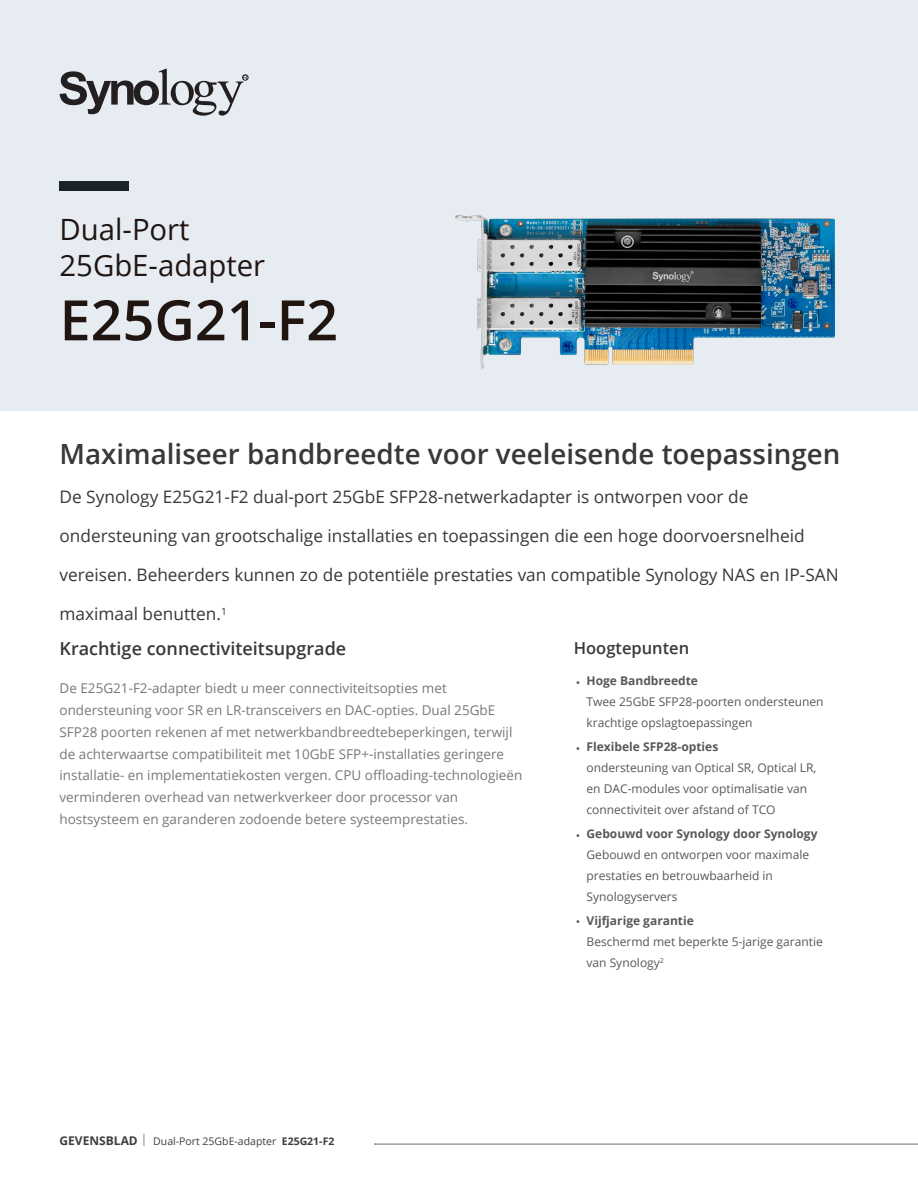
<style>
.page{position:relative;width:918px;height:1188px;background:#fff}
.page>*{position:absolute;margin:0;border:0;box-sizing:border-box;transform-origin:0 0}
.Model_Name{font:600 55.8px "Open Sans";color:#211512}
.Product_Type{font:29.25px/35.1px "Open Sans";color:#211512}
.Introduction_Title{font:600 27.75px "Open Sans";color:#383839}
.Chapter_Title{font:600 18px "Open Sans";color:#383839}
.Introduction{font:17.25px "Open Sans";color:#383839}
.Selling_Title{font:600 16.5px "Open Sans";color:#383839}
.Chapter_Title-2{font:13.5px/21.8px "Open Sans";color:#76787b}
.t1{font:12px/21px "Open Sans";color:#57585a}
.t2{font:10.5px "Open Sans";color:#3e3e3f}
.s1{font-weight:700}
.s2{font-weight:700;font-size:12px}
.s3{font-weight:300;font-size:12px}
</style>
<div class="page">
<div style="left:0;top:0;width:918px;height:410px;background:#e6ecf2"></div>
<div style="left:60px;top:181px;width:69px;height:10px;background:#1b232a"></div>
<svg style="left:60px;top:69px;width:188px;height:47px"></svg>
<hr style="left:375px;top:1144px;width:543px;height:1px;background:#6c6d70">
<img style="left:455px;top:215px;width:380px;height:153px">
<p class="Product_Type" style="left:60px;top:212px;width:207px">Dual-Port<br>25GbE-adapter</p>
<p class="Model_Name" style="left:60px;top:282px;width:280px">E25G21-F2</p>
<p class="Introduction_Title" style="left:60px;top:435px;width:782px">Maximaliseer bandbreedte voor veeleisende toepassingen</p>
<p class="Introduction" style="left:60px;top:485px;width:690px">De Synology E25G21-F2 dual-port 25GbE SFP28-netwerkadapter is ontworpen voor de</p>
<p class="Introduction" style="left:60px;top:524px;width:747px">ondersteuning van grootschalige installaties en toepassingen die een hoge doorvoersnelheid</p>
<p class="Introduction" style="left:60px;top:563px;width:781px">vereisen. Beheerders kunnen zo de potentiële prestaties van compatible Synology NAS en IP-SAN</p>
<p class="Introduction" style="left:60px;top:602px;width:169px">maximaal benutten.<sup>1</sup></p>
<p class="Chapter_Title" style="left:60px;top:636px;width:288px">Krachtige connectiviteitsupgrade</p>
<p class="Chapter_Title-2" style="left:60px;top:677px;width:464px">De E25G21-F2-adapter biedt u meer connectiviteitsopties met ondersteuning voor SR en LR-transceivers en DAC-opties. Dual 25GbE SFP28 poorten rekenen af met netwerkbandbreedtebeperkingen, terwijl de achterwaartse compatibiliteit met 10GbE SFP+-installaties geringere installatie- en implementatiekosten vergen. CPU offloading-technologieën verminderen overhead van netwerkverkeer door processor van hostsysteem en garanderen zodoende betere systeemprestaties.</p>
<p class="Selling_Title" style="left:574px;top:636px;width:117px">Hoogtepunten</p>
<p class="t1" style="left:587px;top:670px;width:239px;text-indent:-11px">• <span class="s1">Hoge Bandbreedte<br></span>Twee 25GbE SFP28-poorten ondersteunen krachtige opslagtoepassingen</p>
<p class="t1" style="left:587px;top:736px;width:231px;text-indent:-11px">• <span class="s1">Flexibele SFP28-opties<br></span>ondersteuning van Optical SR, Optical LR, en DAC-modules voor optimalisatie van connectiviteit over afstand of TCO</p>
<p class="t1" style="left:587px;top:823px;width:232px;text-indent:-11px">• <span class="s1">Gebouwd voor Synology door Synology<br></span>Gebouwd en ontworpen voor maximale prestaties en betrouwbaarheid in<br>Synologyservers</p>
<p class="t1" style="left:587px;top:910px;width:238px;text-indent:-11px">• <span class="s1">Vijfjarige garantie<br></span>Beschermd met beperkte 5-jarige garantie van Synology<sup>2</sup></p>
<p class="t2" style="left:60px;top:1134px;width:276px"><span class="s2">GEVENSBLAD</span> <span class="s3">|</span> Dual-Port 25GbE-adapter <span class="s1">E25G21-F2</span></p>
</div>
